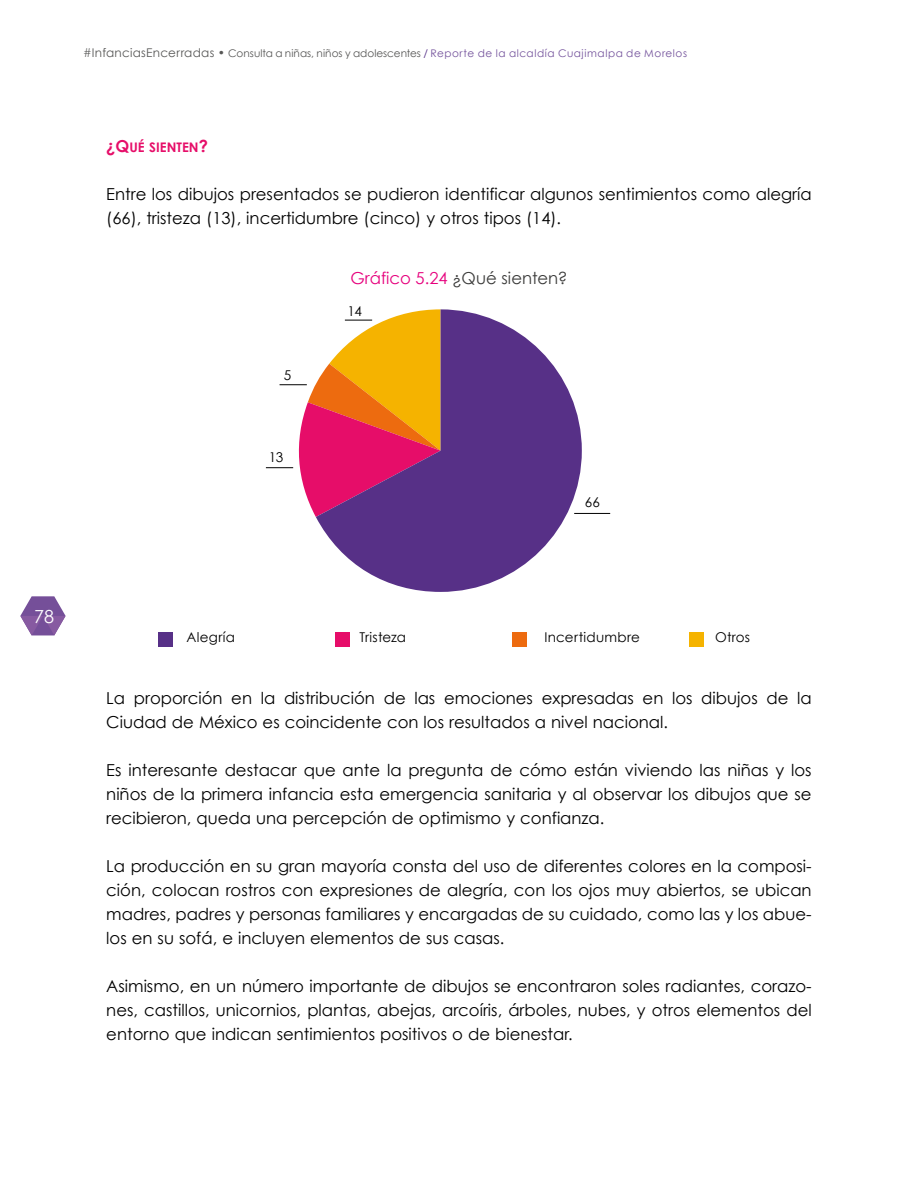
<style>
.page{position:relative;width:918px;height:1188px;background:#fff}
.page>*{position:absolute;margin:0;border:0;box-sizing:border-box;transform-origin:0 0}
.t1{font:18px "Century Gothic";color:#fff}
.t2{font:16.5px/24px "Century Gothic";color:#000;text-align:justify}
.t3{font:16.5px "Century Gothic";color:#3c3c3b}
.t4{font:13.5px "Century Gothic";letter-spacing:.02em;color:#000}
.t5{font:13.5px "Century Gothic";color:#000}
.t6{font:13.2px "Century Gothic Bold SC800";color:#e60e69}
.t7{font:10.5px "Century Gothic";letter-spacing:.03em;color:#74539c}
.s1{font-size:12px;color:#575756}
.s2{color:#575756}
.s3{color:#563188}
.s4{font-size:16.5px}
.s5{color:#e6007d}
</style>
<div class="page">
<svg style="left:20px;top:596px;width:46px;height:39px"></svg>
<svg style="left:316px;top:309px;width:266px;height:283px;fill:#573087"></svg>
<div style="left:159px;top:632px;width:14px;height:14px;background:#573087"></div>
<div style="left:336px;top:632px;width:14px;height:14px;background:#e60d69"></div>
<div style="left:513px;top:632px;width:14px;height:14px;background:#ed6b0f"></div>
<div style="left:690px;top:632px;width:14px;height:14px;background:#f5b300"></div>
<hr style="left:574px;top:513px;width:36px;height:1px;background:#000">
<svg style="left:266px;top:309px;width:175px;height:208px"></svg>
<p class="t7" style="left:83px;top:46px;width:605px"><span class="s1">#InfanciasEncerradas •</span> <span class="s2">Consulta a niñas, niños y adolescentes</span> <span class="s3">/</span> Reporte de la alcaldía Cuajimalpa de Morelos</p>
<p class="t6" style="left:106px;top:138px;width:103px"><span class="s4">¿Q</span>UÉ SIENTEN<span class="s4">?</span></p>
<p class="t2" style="left:106px;top:181px;width:707px">Entre los dibujos presentados se pudieron identificar algunos sentimientos como alegría (66), tristeza (13), incertidumbre (cinco) y otros tipos (14).</p>
<p class="t3" style="left:350px;top:268px;width:219px"><span class="s5">Gráfico 5.24</span> ¿Qué sienten?</p>
<p class="t4" style="left:284px;top:367px;width:9px">5</p>
<p class="t4" style="left:269px;top:449px;width:16px">13</p>
<p class="t4" style="left:348px;top:303px;width:16px">14</p>
<p class="t4" style="left:585px;top:494px;width:17px">66</p>
<p class="t1" style="left:34px;top:605px;width:22px">78</p>
<p class="t4" style="left:187px;top:629px;width:50px">Alegría</p>
<p class="t5" style="left:359px;top:629px;width:48px">Tristeza</p>
<p class="t4" style="left:544px;top:629px;width:97px">Incertidumbre</p>
<p class="t4" style="left:715px;top:629px;width:37px">Otros</p>
<p class="t2" style="left:106px;top:685px;width:707px">La proporción en la distribución de las emociones expresadas en los dibujos de la<br>Ciudad de México es coincidente con los resultados a nivel nacional.</p>
<p class="t2" style="left:106px;top:757px;width:707px">Es interesante destacar que ante la pregunta de cómo están viviendo las niñas y los niños de la primera infancia esta emergencia sanitaria y al observar los dibujos que se recibieron, queda una percepción de optimismo y confianza.</p>
<p class="t2" style="left:106px;top:853px;width:707px">La producción en su gran mayoría consta del uso de diferentes colores en la composi&shy;ción, colocan rostros con expresiones de alegría, con los ojos muy abiertos, se ubican madres, padres y personas familiares y encargadas de su cuidado, como las y los abue&shy;los en su sofá, e incluyen elementos de sus casas.</p>
<p class="t2" style="left:106px;top:973px;width:707px">Asimismo, en un número importante de dibujos se encontraron soles radiantes, corazo&shy;nes, castillos, unicornios, plantas, abejas, arcoíris, árboles, nubes, y otros elementos del entorno que indican sentimientos positivos o de bienestar.</p>
</div>
